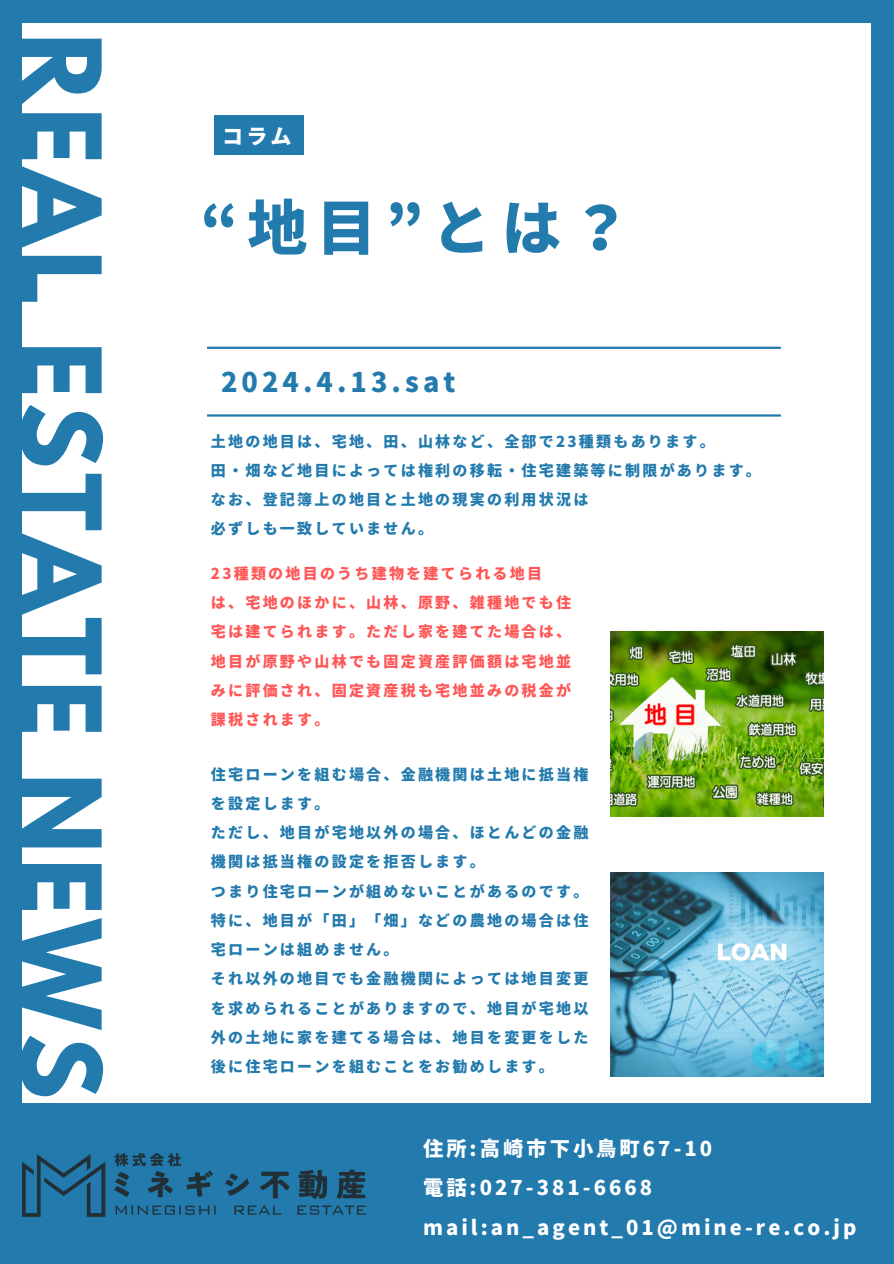
<style>
.page{position:relative;width:894px;height:1264px;background:#fff}
.page>*{position:absolute;margin:0;border:0;box-sizing:border-box;transform-origin:0 0}
.t1{font:700 97.35px "League Spartan";letter-spacing:.05em;color:#227aad}
.t2{font:900 60px "Noto Sans JP";color:#227aad}
.t3{font:900 27px "Noto Sans JP";letter-spacing:.15em;color:#227aad}
.t4{font:900 21px "Noto Sans JP";color:#fff}
.t5{font:900 20.25px/39.5px "Noto Sans JP";letter-spacing:.15em;color:#fff}
.t6{font:900 15px/29.2px "Noto Sans JP";letter-spacing:.15em;color:#227aad}
.t7{font:900 15px/29.2px "Noto Sans JP";letter-spacing:.15em;color:#ff5757}
</style>
<div class="page">
<div style="left:0;top:0;width:893px;height:1263px;background:#227aad"></div>
<div style="left:23px;top:23px;width:847px;height:1079px;background:#fff"></div>
<hr style="left:207px;top:346px;width:573px;height:3px;background:#227aad">
<hr style="left:207px;top:414px;width:573px;height:2px;background:#227aad">
<img style="left:610px;top:872px;width:213px;height:204px">
<img style="left:610px;top:631px;width:213px;height:185px">
<img style="left:22px;top:1153px;width:344px;height:64px">
<div style="left:214px;top:115px;width:89px;height:40px;background:#227aad"></div>
<p class="t1" style="left:109px;top:33px;width:1067px;rotate:90deg">REAL ESTATE NEWS</p>
<h2 class="t4" style="left:222px;top:119px;width:71px">コラム</h2>
<h4 class="t2" style="left:200px;top:180px;width:431px">“地目”とは？</h4>
<h3 class="t3" style="left:221px;top:361px;width:236px">2024.4.13.sat</h3>
<p class="t6" style="left:211px;top:425px;width:505px">土地の地目は、宅地、田、山林など、全部で23種類もあります。</p>
<p class="t6" style="left:211px;top:455px;width:551px">田・畑など地目によっては権利の移転・住宅建築等に制限があります。</p>
<p class="t6" style="left:211px;top:484px;width:379px">なお、登記簿上の地目と土地の現実の利用状況は</p>
<p class="t6" style="left:211px;top:513px;width:223px">必ずしも一致していません。</p>
<p class="t7" style="left:211px;top:558px;width:361px">23種類の地目のうち建物を建てられる地目<br>は、宅地のほかに、山林、原野、雑種地でも住宅は建てられます。ただし家を建てた場合は、地目が原野や山林でも固定資産評価額は宅地並みに評価され、固定資産税も宅地並みの税金が課税されます。</p>
<p class="t6" style="left:211px;top:758px;width:379px">住宅ローンを組む場合、金融機関は土地に抵当権を設定します。</p>
<p class="t6" style="left:211px;top:817px;width:379px">ただし、地目が宅地以外の場合、ほとんどの金融機関は抵当権の設定を拒否します。</p>
<p class="t6" style="left:211px;top:875px;width:379px">つまり住宅ローンが組めないことがあるのです。</p>
<h4 class="t6" style="left:211px;top:904px;width:379px">特に、地目が「田」「畑」などの農地の場合は住宅ローンは組めません。</h4>
<p class="t6" style="left:211px;top:963px;width:379px;text-align:justify">それ以外の地目でも金融機関によっては地目変更を求められることがありますので、地目が宅地以外の土地に家を建てる場合は、地目を変更をした後に住宅ローンを組むことをお勧めします。</p>
<p class="t5" style="left:423px;top:1127px;width:435px">住所:高崎市下小鳥町67-10<br>電話:027-381-6668 mail:an_agent_01@mine-re.co.jp</p>
</div>
